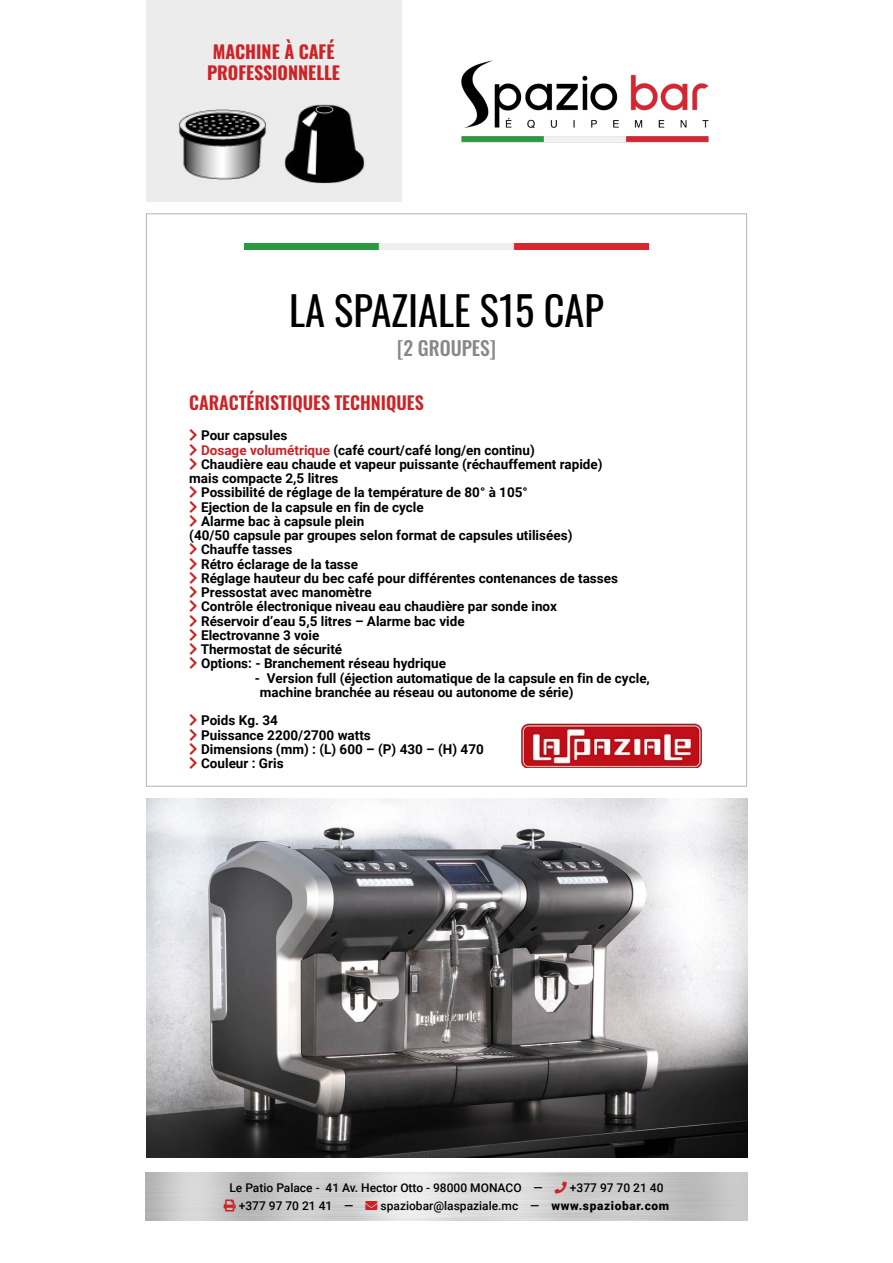
<style>
.page{position:relative;width:893px;height:1263px;background:#fff}
.page>*{position:absolute;margin:0;border:0;box-sizing:border-box;transform-origin:0 0}
.t1{font:40.5px "Oswald";color:#000}
.t2{font:500 19.5px "Oswald";color:#878787}
.t3{font:700 18px/21.6px "Oswald";color:#cd2327;text-align:center}
.t4{font:600 18px "Oswald";color:#cd2327}
.t5{font:700 13.5px/14.2px "Roboto";color:#000}
.t6{font:500 12px/18px "Roboto";color:#000}
.s1{color:#cd2327}
.s2{font-weight:900}
</style>
<div class="page">
<img style="left:461px;top:60px;width:248px;height:83px">
<img style="left:147px;top:798px;width:600px;height:359px">
<img style="left:244px;top:244px;width:404px;height:5px">
<div style="left:146px;top:0;width:255px;height:202px;background:#ececec"></div>
<img style="left:178px;top:109px;width:89px;height:71px">
<img style="left:284px;top:104px;width:81px;height:80px">
<img style="left:522px;top:723px;width:179px;height:44px">
<svg style="left:555px;top:1181px;width:12px;height:12px"></svg>
<svg style="left:224px;top:1199px;width:12px;height:12px"></svg>
<h3 class="t3" style="left:207px;top:39px;width:134px">MACHINE À CAFÉ<br>PROFESSIONNELLE</h3>
<h1 class="t1" style="left:289px;top:275px;width:316px">LA SPAZIALE S15 CAP</h1>
<h2 class="t2" style="left:397px;top:331px;width:100px">[2 GROUPES]</h2>
<h3 class="t4" style="left:189px;top:386px;width:236px">CARACTÉRISTIQUES TECHNIQUES</h3>
<p class="t5" style="left:201px;top:428px;width:88px">Pour capsules</p>
<p class="t5" style="left:201px;top:442px;width:335px"><span class="s1">Dosage volumétrique</span> (café court/café long/en continu)</p>
<p class="t5" style="left:201px;top:456px;width:403px">Chaudière eau chaude et vapeur puissante (réchauffement rapide)</p>
<p class="t5" style="left:189px;top:471px;width:151px">mais compacte 2,5 litres</p>
<p class="t5" style="left:201px;top:485px;width:328px">Possibilité de réglage de la température de 80° à 105°</p>
<p class="t5" style="left:201px;top:499px;width:224px">Ejection de la capsule en fin de cycle</p>
<p class="t5" style="left:201px;top:513px;width:165px">Alarme bac à capsule plein</p>
<p class="t5" style="left:189px;top:528px;width:385px">(40/50 capsule par groupes selon format de capsules utilisées)</p>
<p class="t5" style="left:201px;top:542px;width:93px">Chauffe tasses</p>
<p class="t5" style="left:201px;top:556px;width:159px">Rétro éclarage de la tasse</p>
<p class="t5" style="left:201px;top:570px;width:418px">Réglage hauteur du bec café pour différentes contenances de tasses</p>
<p class="t5" style="left:201px;top:585px;width:172px">Pressostat avec manomètre</p>
<p class="t5" style="left:201px;top:599px;width:357px">Contrôle électronique niveau eau chaudière par sonde inox</p>
<p class="t5" style="left:201px;top:613px;width:265px">Réservoir d’eau 5,5 litres – Alarme bac vide</p>
<p class="t5" style="left:201px;top:627px;width:120px">Electrovanne 3 voie</p>
<p class="t5" style="left:201px;top:642px;width:143px">Thermostat de sécurité</p>
<p class="t5" style="left:201px;top:656px;width:247px">Options: - Branchement réseau hydrique</p>
<p class="t5" style="left:260px;top:670px;width:392px;text-indent:-5px">- Version full (éjection automatique de la capsule en fin de cycle, machine branchée au réseau ou autonome de série)</p>
<p class="t5" style="left:201px;top:713px;width:284px">Poids Kg. 34<br>Puissance 2200/2700 watts<br>Dimensions (mm) : (L) 600 – (P) 430 – (H) 470<br>Couleur : Gris</p>
<p class="t6" style="left:229px;top:1178px;width:315px">Le Patio Palace - 41 Av. Hector Otto - 98000 MONACO —</p>
<p class="t6" style="left:239px;top:1178px;width:432px;text-indent:331px">+377 97 70 21 40 +377 97 70 21 41 — <span class="s1">→</span> spaziobar@laspaziale.mc — <span class="s2">www.spaziobar.com</span></p>
</div>
